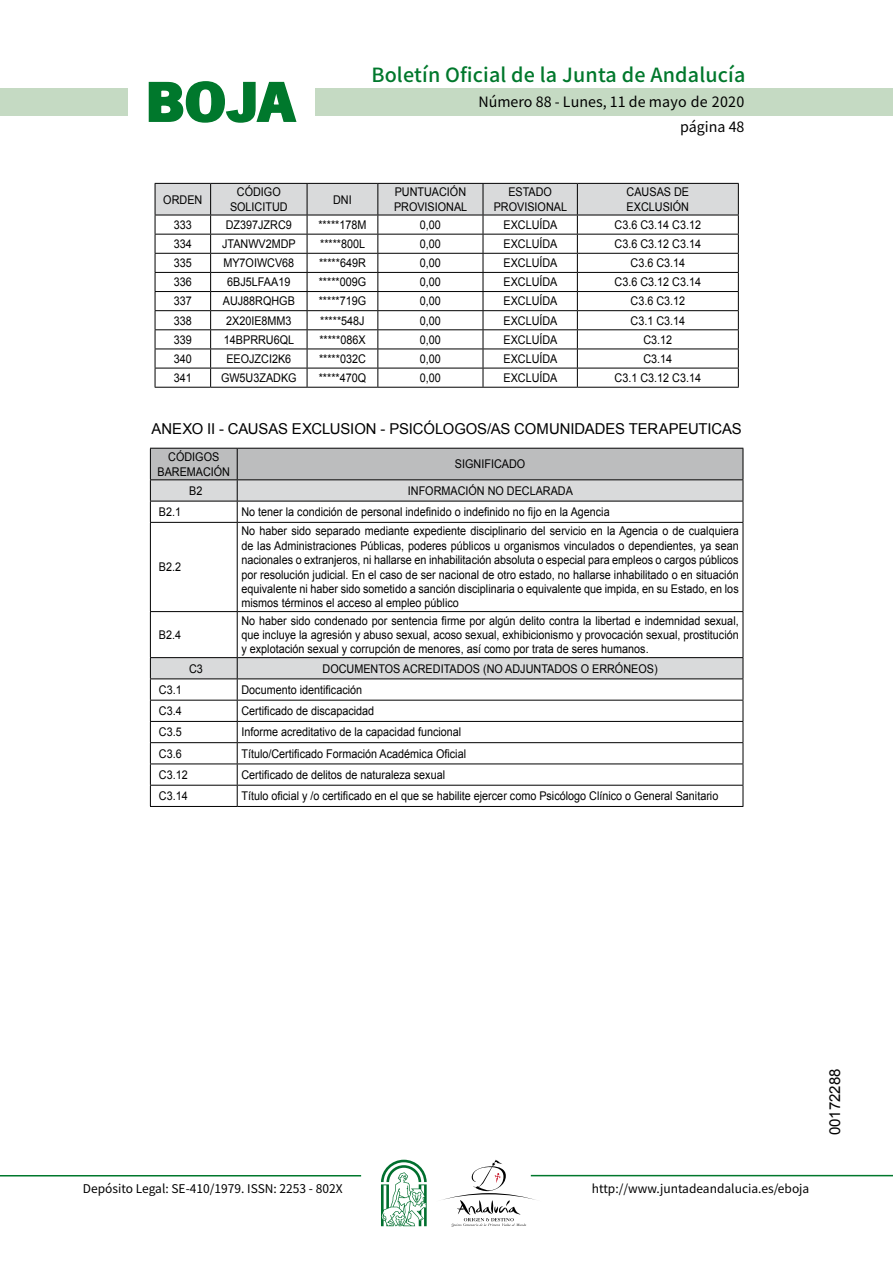
<style>
.page{position:relative;width:893px;height:1263px;background:#fff}
.page>*{position:absolute;margin:0;border:0;box-sizing:border-box;transform-origin:0 0}
.t1{font:700 57.75px "News Got T";color:#00782c;scale:1.14 1}
.t2{font:500 19.5px "Noto Sans HK";letter-spacing:.01em;color:#00782c}
.t3{font:15px "Arial";letter-spacing:-.005em;color:#000}
.t4{font:14.25px/24.5px "Noto Sans HK";color:#000;text-align:right}
.t5{font:12px/14.4px "Arial";color:#000;text-align:center;scale:.9 1}
.t6{font:12px "Noto Sans HK";color:#000}
</style>
<div class="page">
<div style="left:315px;top:88px;width:577px;height:28px;background:#c5dac3"></div>
<div style="left:0;top:88px;width:128px;height:28px;background:#c5dac3"></div>
<hr style="left:0;top:1175px;width:361px;height:2px;background:#00782c">
<hr style="left:531px;top:1175px;width:361px;height:1px;background:#00782c">
<svg style="left:148px;top:81px;width:149px;height:42px"></svg>
<svg style="left:442px;top:1160px;width:100px;height:67px"></svg>
<svg style="left:381px;top:1160px;width:45px;height:66px"></svg>
<svg style="left:155px;top:183px;width:584px;height:204px"></svg>
<hr style="left:155px;top:387px;width:56px;height:1px;background:#000">
<hr style="left:211px;top:387px;width:96px;height:1px;background:#000">
<hr style="left:307px;top:387px;width:71px;height:1px;background:#000">
<hr style="left:378px;top:387px;width:105px;height:1px;background:#000">
<hr style="left:483px;top:387px;width:94px;height:1px;background:#000">
<hr style="left:577px;top:387px;width:161px;height:1px;background:#000">
<svg style="left:151px;top:523px;width:591px;height:156px"></svg>
<svg style="left:150px;top:448px;width:593px;height:74px"></svg>
<hr style="left:150px;top:522px;width:87px;height:1px;background:#000">
<hr style="left:150px;top:523px;width:1px;height:88px;background:#000">
<hr style="left:237px;top:522px;width:506px;height:1px;background:#000">
<hr style="left:237px;top:523px;width:1px;height:88px;background:#000">
<hr style="left:742px;top:523px;width:1px;height:88px;background:#000">
<hr style="left:150px;top:611px;width:87px;height:1px;background:#000">
<hr style="left:150px;top:612px;width:1px;height:45px;background:#000">
<hr style="left:237px;top:611px;width:506px;height:1px;background:#000">
<hr style="left:237px;top:612px;width:1px;height:45px;background:#000">
<hr style="left:742px;top:612px;width:1px;height:45px;background:#000">
<hr style="left:150px;top:657px;width:87px;height:1px;background:#000">
<hr style="left:237px;top:657px;width:506px;height:1px;background:#000">
<hr style="left:150px;top:679px;width:87px;height:1px;background:#000">
<hr style="left:237px;top:679px;width:506px;height:1px;background:#000">
<hr style="left:150px;top:700px;width:87px;height:1px;background:#000">
<hr style="left:237px;top:700px;width:506px;height:1px;background:#000">
<hr style="left:150px;top:721px;width:87px;height:1px;background:#000">
<hr style="left:237px;top:721px;width:506px;height:1px;background:#000">
<hr style="left:150px;top:742px;width:87px;height:1px;background:#000">
<hr style="left:237px;top:742px;width:506px;height:1px;background:#000">
<hr style="left:150px;top:764px;width:87px;height:1px;background:#000">
<hr style="left:237px;top:764px;width:506px;height:1px;background:#000">
<hr style="left:150px;top:785px;width:87px;height:1px;background:#000">
<svg style="left:150px;top:658px;width:1px;height:148px"></svg>
<hr style="left:237px;top:785px;width:506px;height:1px;background:#000">
<svg style="left:237px;top:658px;width:1px;height:148px"></svg>
<svg style="left:742px;top:658px;width:1px;height:148px"></svg>
<hr style="left:150px;top:806px;width:87px;height:1px;background:#000">
<hr style="left:237px;top:806px;width:506px;height:1px;background:#000">
<h1 class="t1" style="left:145px;top:68px;width:133px">BOJA</h1>
<h2 class="t2" style="left:371px;top:64px;width:375px">Boletín Oficial de la Junta de Andalucía</h2>
<p class="t4" style="left:478px;top:90px;width:267px">Número 88 - Lunes, 11 de mayo de 2020 página 48</p>
<p class="t5" style="left:163px;top:192px;width:45px">ORDEN</p>
<p class="t5" style="left:230px;top:185px;width:66px">CÓDIGO<br>SOLICITUD</p>
<p class="t5" style="left:333px;top:192px;width:22px">DNI</p>
<p class="t5" style="left:394px;top:185px;width:83px;text-align:left">PUNTUACIÓN<br>PROVISIONAL</p>
<p class="t5" style="left:493px;top:185px;width:83px">ESTADO<br>PROVISIONAL</p>
<p class="t5" style="left:626px;top:185px;width:71px;text-align:left">CAUSAS DE<br>EXCLUSIÓN</p>
<p class="t5" style="left:174px;top:218px;width:22px">333</p>
<p class="t5" style="left:226px;top:218px;width:75px">DZ397JZRC9</p>
<p class="t5" style="left:318px;top:218px;width:55px">*****178M</p>
<p class="t5" style="left:420px;top:218px;width:25px">0,00</p>
<p class="t5" style="left:503px;top:218px;width:62px">EXCLUÍDA</p>
<p class="t5" style="left:614px;top:218px;width:98px">C3.6 C3.14 C3.12</p>
<p class="t5" style="left:174px;top:237px;width:22px">334</p>
<p class="t5" style="left:222px;top:237px;width:83px">JTANWV2MDP</p>
<p class="t5" style="left:320px;top:237px;width:52px">*****800L</p>
<p class="t5" style="left:420px;top:237px;width:25px">0,00</p>
<p class="t5" style="left:503px;top:237px;width:62px">EXCLUÍDA</p>
<p class="t5" style="left:614px;top:237px;width:98px">C3.6 C3.12 C3.14</p>
<p class="t5" style="left:174px;top:256px;width:22px">335</p>
<p class="t5" style="left:223px;top:256px;width:80px">MY7OIWCV68</p>
<p class="t5" style="left:319px;top:256px;width:54px">*****649R</p>
<p class="t5" style="left:420px;top:256px;width:25px">0,00</p>
<p class="t5" style="left:503px;top:256px;width:62px">EXCLUÍDA</p>
<p class="t5" style="left:630px;top:256px;width:62px">C3.6 C3.14</p>
<p class="t5" style="left:174px;top:275px;width:22px">336</p>
<p class="t5" style="left:227px;top:275px;width:72px">6BJ5LFAA19</p>
<p class="t5" style="left:319px;top:275px;width:54px">*****009G</p>
<p class="t5" style="left:420px;top:275px;width:25px">0,00</p>
<p class="t5" style="left:503px;top:275px;width:62px">EXCLUÍDA</p>
<p class="t5" style="left:614px;top:275px;width:98px">C3.6 C3.12 C3.14</p>
<p class="t5" style="left:174px;top:294px;width:22px">337</p>
<p class="t5" style="left:223px;top:294px;width:82px">AUJ88RQHGB</p>
<p class="t5" style="left:319px;top:294px;width:54px">*****719G</p>
<p class="t5" style="left:420px;top:294px;width:25px">0,00</p>
<p class="t5" style="left:503px;top:294px;width:62px">EXCLUÍDA</p>
<p class="t5" style="left:630px;top:294px;width:62px">C3.6 C3.12</p>
<p class="t5" style="left:174px;top:313px;width:22px">338</p>
<p class="t5" style="left:226px;top:313px;width:74px">2X20IE8MM3</p>
<p class="t5" style="left:320px;top:313px;width:51px">*****548J</p>
<p class="t5" style="left:420px;top:313px;width:25px">0,00</p>
<p class="t5" style="left:503px;top:313px;width:62px">EXCLUÍDA</p>
<p class="t5" style="left:630px;top:313px;width:62px">C3.1 C3.14</p>
<p class="t5" style="left:174px;top:332px;width:22px">339</p>
<p class="t5" style="left:224px;top:332px;width:80px">14BPRRU6QL</p>
<p class="t5" style="left:319px;top:332px;width:53px">*****086X</p>
<p class="t5" style="left:420px;top:332px;width:25px">0,00</p>
<p class="t5" style="left:503px;top:332px;width:62px">EXCLUÍDA</p>
<p class="t5" style="left:643px;top:332px;width:34px">C3.12</p>
<p class="t5" style="left:174px;top:352px;width:22px">340</p>
<p class="t5" style="left:226px;top:352px;width:74px">EEOJZCI2K6</p>
<p class="t5" style="left:319px;top:352px;width:54px">*****032C</p>
<p class="t5" style="left:420px;top:352px;width:25px">0,00</p>
<p class="t5" style="left:503px;top:352px;width:62px">EXCLUÍDA</p>
<p class="t5" style="left:643px;top:352px;width:34px">C3.14</p>
<p class="t5" style="left:174px;top:371px;width:22px">341</p>
<p class="t5" style="left:221px;top:371px;width:86px">GW5U3ZADKG</p>
<p class="t5" style="left:319px;top:371px;width:54px">*****470Q</p>
<p class="t5" style="left:420px;top:371px;width:25px">0,00</p>
<p class="t5" style="left:503px;top:371px;width:62px">EXCLUÍDA</p>
<p class="t5" style="left:614px;top:371px;width:98px">C3.1 C3.12 C3.14</p>
<p class="t3" style="left:151px;top:419px;width:591px">ANEXO II - CAUSAS EXCLUSION - PSICÓLOGOS/AS COMUNIDADES TERAPEUTICAS</p>
<p class="t5" style="left:157px;top:450px;width:82px">CÓDIGOS<br>BAREMACIÓN</p>
<p class="t5" style="left:455px;top:457px;width:80px">SIGNIFICADO</p>
<p class="t5" style="left:189px;top:484px;width:16px">B2</p>
<p class="t5" style="left:408px;top:484px;width:185px">INFORMACIÓN NO DECLARADA</p>
<p class="t5" style="left:159px;top:505px;width:26px">B2.1</p>
<p class="t5" style="left:241px;top:505px;width:410px">No tener la condición de personal indefinido o indefinido no fijo en la Agencia</p>
<p class="t5" style="left:159px;top:560px;width:26px">B2.2</p>
<p class="t5" style="left:159px;top:628px;width:26px">B2.4</p>
<p class="t5" style="left:241px;top:524px;width:554px;text-align:justify">No haber sido separado mediante expediente disciplinario del servicio en la Agencia o de cualquiera de las Administraciones Públicas, poderes públicos u organismos vinculados o dependientes, ya sean nacionales o extranjeros, ni hallarse en inhabilitación absoluta o especial para empleos o cargos públicos por resolución judicial. En el caso de ser nacional de otro estado, no hallarse inhabilitado o en situación equivalente ni haber sido sometido a sanción disciplinaria o equivalente que impida, en su Estado, en los mismos términos el acceso al empleo público</p>
<p class="t5" style="left:241px;top:613px;width:554px;text-align:justify">No haber sido condenado por sentencia firme por algún delito contra la libertad e indemnidad sexual, que incluye la agresión y abuso sexual, acoso sexual, exhibicionismo y provocación sexual, prostitución y explotación sexual y corrupción de menores, así como por trata de seres humanos.</p>
<p class="t5" style="left:189px;top:661px;width:17px">C3</p>
<p class="t5" style="left:322px;top:661px;width:374px">DOCUMENTOS ACREDITADOS (NO ADJUNTADOS O ERRÓNEOS)</p>
<p class="t5" style="left:159px;top:683px;width:27px">C3.1</p>
<p class="t5" style="left:241px;top:683px;width:136px">Documento identificación</p>
<p class="t5" style="left:159px;top:704px;width:27px">C3.4</p>
<p class="t5" style="left:241px;top:704px;width:149px">Certificado de discapacidad</p>
<p class="t5" style="left:159px;top:725px;width:27px">C3.5</p>
<p class="t5" style="left:241px;top:725px;width:246px">Informe acreditativo de la capacidad funcional</p>
<p class="t5" style="left:159px;top:746px;width:27px">C3.6</p>
<p class="t5" style="left:241px;top:746px;width:251px">Título/Certificado Formación Académica Oficial</p>
<p class="t5" style="left:159px;top:768px;width:34px">C3.12</p>
<p class="t5" style="left:241px;top:768px;width:228px">Certificado de delitos de naturaleza sexual</p>
<p class="t5" style="left:159px;top:789px;width:34px">C3.14</p>
<p class="t5" style="left:241px;top:789px;width:531px">Título oficial y /o certificado en el que se habilite ejercer como Psicólogo Clínico o General Sanitario</p>
<p class="t6" style="left:83px;top:1181px;width:261px">Depósito Legal: SE-410/1979. ISSN: 2253 - 802X</p>
<p class="t6" style="left:592px;top:1181px;width:219px">http://www.juntadeandalucia.es/eboja</p>
<p class="t3" style="left:825px;top:1135px;width:68px;rotate:-90deg">00172288</p>
</div>
